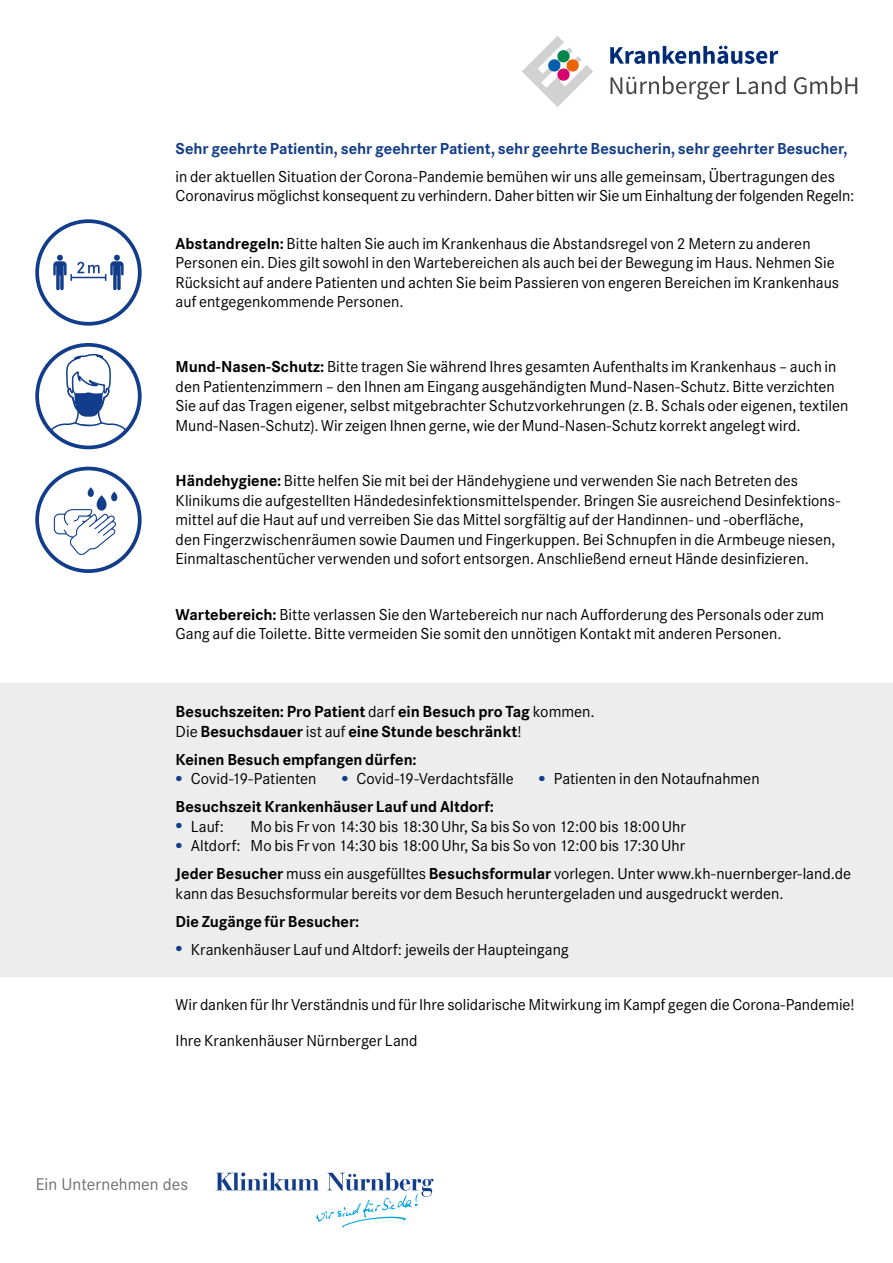
<style>
.page{position:relative;width:893px;height:1263px;background:#fff}
.page>*{position:absolute;margin:0;border:0;box-sizing:border-box;transform-origin:0 0}
.t1{font:17.55px "Corporate S Pro";color:#706f6f}
.t2{font:700 16.65px/19.6px "Corporate S Pro";letter-spacing:-.005em;color:#000}
.t3{font:16.5px/19.5px "Corporate S Pro";color:#000}
.t4{font:700 16.5px/19.5px "Corporate S Pro";letter-spacing:-.005em;color:#000}
.t5{font:700 16.5px "Corporate S Pro";color:#123d8a}
.s1{font-weight:700}
.s2{font-weight:400}
.s3{font-weight:400;font-size:10.5px;color:#123d8a}
.s4{font-size:10.5px;color:#123d8a}
</style>
<div class="page">
<div style="left:0;top:684px;width:893px;height:293px;background:#ededed"></div>
<div style="left:35px;top:343px;width:107px;height:106px;border:4px solid #123d8a;border-radius:50%"></div>
<svg style="left:49px;top:353px;width:79px;height:80px"></svg>
<div style="left:35px;top:467px;width:107px;height:106px;border:4px solid #123d8a;border-radius:50%"></div>
<svg style="left:52px;top:487px;width:65px;height:70px"></svg>
<div style="left:35px;top:219px;width:107px;height:107px;border:4px solid #123d8a;border-radius:50%"></div>
<svg style="left:53px;top:255px;width:71px;height:35px"></svg>
<svg style="left:522px;top:36px;width:71px;height:71px"></svg>
<div style="left:548px;top:59px;width:12px;height:13px;background:#005ead;border-radius:50%"></div>
<div style="left:567px;top:59px;width:12px;height:13px;background:#eb6404;border-radius:50%"></div>
<svg style="left:557px;top:68px;width:13px;height:13px"></svg>
<div style="left:557px;top:50px;width:13px;height:12px;background:#00864d;border-radius:50%"></div>
<svg style="left:610px;top:46px;width:168px;height:18px"></svg>
<svg style="left:610px;top:76px;width:120px;height:24px"></svg>
<svg style="left:737px;top:76px;width:48px;height:18px"></svg>
<svg style="left:794px;top:76px;width:63px;height:18px"></svg>
<svg style="left:216px;top:1172px;width:218px;height:56px"></svg>
<p class="t5" style="left:176px;top:135px;width:673px">Sehr geehrte Patientin, sehr geehrter Patient, sehr geehrte Besucherin, sehr geehrter Besucher,</p>
<p class="t3" style="left:176px;top:166px;width:680px">in der aktuellen Situation der Corona-Pandemie bemühen wir uns alle gemeinsam, Übertragungen des<br>Coronavirus möglichst konsequent zu verhindern. Daher bitten wir Sie um Einhaltung der folgenden Regeln:</p>
<p class="t3" style="left:176px;top:232px;width:665px"><span class="s1">Abstandregeln:</span> Bitte halten Sie auch im Krankenhaus die Abstandsregel von 2 Metern zu anderen Personen ein. Dies gilt sowohl in den Wartebereichen als auch bei der Bewegung im Haus. Nehmen Sie Rücksicht auf andere Patienten und achten Sie beim Passieren von engeren Bereichen im Krankenhaus auf entgegenkommende Personen.</p>
<p class="t3" style="left:176px;top:356px;width:674px"><span class="s1">Mund-Nasen-Schutz:</span> Bitte tragen Sie während Ihres gesamten Aufenthalts im Krankenhaus – auch in den Patientenzimmern – den Ihnen am Eingang ausgehändigten Mund-Nasen-Schutz. Bitte verzichten Sie auf das Tragen eigener, selbst mitgebrachter Schutzvorkehrungen (z. B. Schals oder eigenen, textilen Mund-Nasen-Schutz). Wir zeigen Ihnen gerne, wie der Mund-Nasen-Schutz korrekt angelegt wird.</p>
<p class="t3" style="left:176px;top:470px;width:666px"><span class="s1">Händehygiene:</span> Bitte helfen Sie mit bei der Händehygiene und verwenden Sie nach Betreten des Klinikums die aufgestellten Händedesinfektionsmittelspender. Bringen Sie ausreichend Desinfektions&shy;mittel auf die Haut auf und verreiben Sie das Mittel sorgfältig auf der Handinnen- und -oberfläche,<br>den Fingerzwischenräumen sowie Daumen und Fingerkuppen. Bei Schnupfen in die Armbeuge niesen, Einmaltaschentücher verwenden und sofort entsorgen. Anschließend erneut Hände desinfizieren.</p>
<p class="t3" style="left:176px;top:603px;width:650px"><span class="s1">Wartebereich:</span> Bitte verlassen Sie den Wartebereich nur nach Aufforderung des Personals oder zum<br>Gang auf die Toilette. Bitte vermeiden Sie somit den unnötigen Kontakt mit anderen Personen.</p>
<p class="t2" style="left:176px;top:700px;width:421px">Besuchszeiten: Pro Patient <span class="s2">darf</span> ein Besuch pro Tag <span class="s2">kommen.<br>Die</span> Besuchsdauer <span class="s2">ist auf</span> eine Stunde beschränkt<span class="s2">!</span></p>
<p class="t4" style="left:176px;top:748px;width:243px">Keinen Besuch empfangen dürfen: <span class="s3">▯</span> <span class="s2">Covid-19-Patienten</span></p>
<p class="t3" style="left:341px;top:768px;width:174px"><span class="s4">▯</span> Covid-19-Verdachtsfälle</p>
<p class="t3" style="left:538px;top:768px;width:223px"><span class="s4">▯</span> Patienten in den Notaufnahmen</p>
<p class="t4" style="left:176px;top:796px;width:320px">Besuchszeit Krankenhäuser Lauf und Altdorf: <span class="s3">▯</span> <span class="s2">Lauf:</span></p>
<p class="t3" style="left:176px;top:815px;width:512px;text-align:right">Mo bis Fr von 14:30 bis 18:30 Uhr, Sa bis So von 12:00 bis 18:00 Uhr<br><span class="s4">▯</span> Altdorf: Mo bis Fr von 14:30 bis 18:00 Uhr, Sa bis So von 12:00 bis 17:30 Uhr</p>
<p class="t3" style="left:176px;top:863px;width:677px"><span class="s1">Jeder Besucher</span> muss ein ausgefülltes <span class="s1">Besuchsformular</span> vorlegen. Unter www.kh-nuernberger-land.de kann das Besuchsformular bereits vor dem Besuch heruntergeladen und ausgedruckt werden.</p>
<p class="t3" style="left:176px;top:906px;width:395px;line-height:28px"><span class="s1">Die Zugänge für Besucher:<br></span><span class="s4">▯</span> Krankenhäuser Lauf und Altdorf: jeweils der Haupteingang</p>
<p class="t3" style="left:176px;top:994px;width:680px">Wir danken für Ihr Verständnis und für Ihre solidarische Mitwirkung im Kampf gegen die Corona-Pandemie!</p>
<p class="t3" style="left:176px;top:1030px;width:243px">Ihre Krankenhäuser Nürnberger Land</p>
<p class="t1" style="left:36px;top:1172px;width:154px">Ein Unternehmen des</p>
</div>
